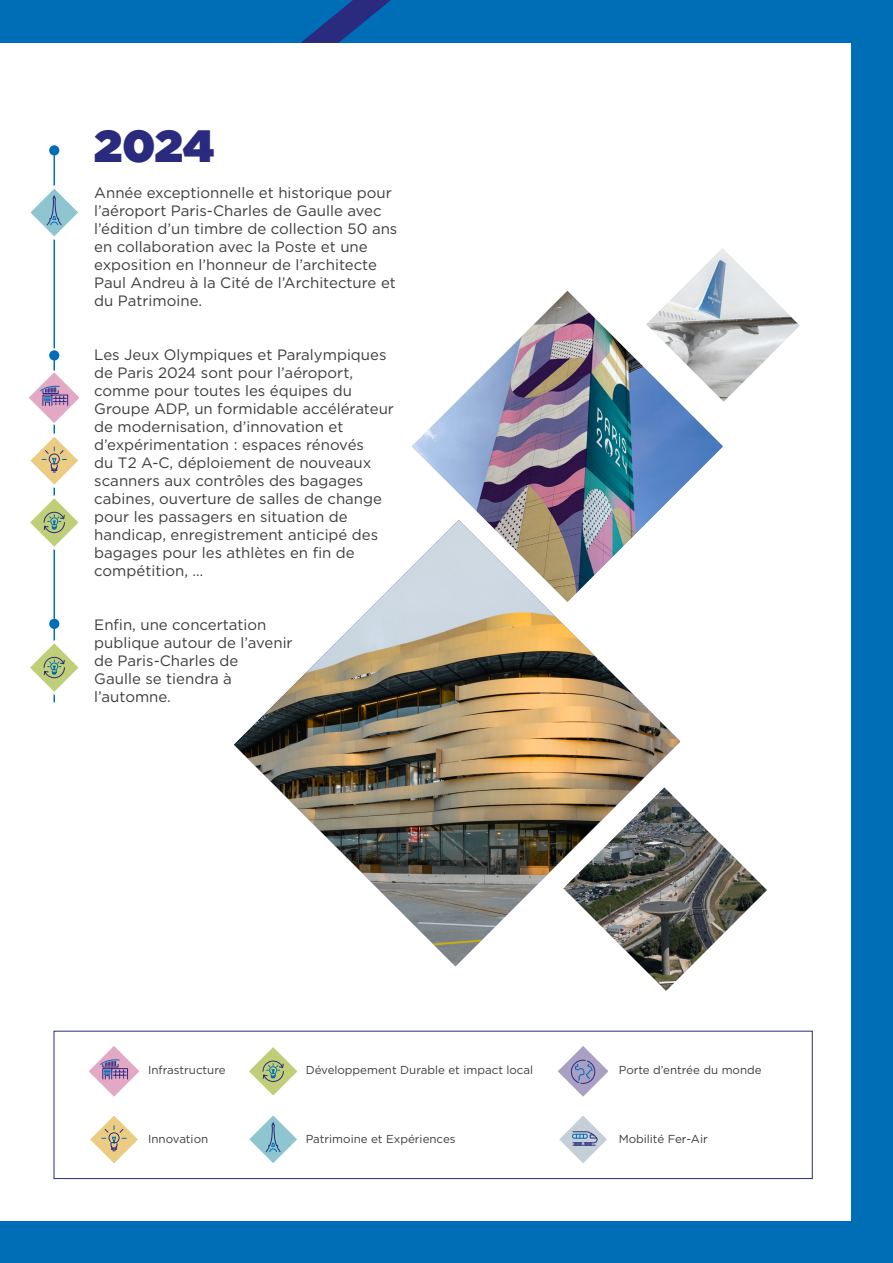
<style>
.page{position:relative;width:893px;height:1263px;background:#006eb7}
.page>*{position:absolute;margin:0;border:0;box-sizing:border-box;transform-origin:0 0}
.t1{font:900 45px "Gotham";color:#2a2a7e}
.t2{font:15px/18px "Gotham";color:#3c3c3b}
.t3{font:11.55px "Gotham";color:#3c3c3b}
</style>
<div class="page">
<div style="left:0;top:43px;width:850px;height:1177px;background:#fff"></div>
<img style="left:234px;top:566px;width:446px;height:400px">
<img style="left:412px;top:291px;width:311px;height:311px">
<hr style="left:54px;top:150px;width:1px;height:198px;background:#006eb7">
<div style="left:49px;top:145px;width:10px;height:10px;background:#006eb7;border-radius:50%"></div>
<hr style="left:54px;top:355px;width:1px;height:264px;background:#006eb7">
<div style="left:49px;top:350px;width:10px;height:10px;background:#006eb7;border-radius:50%"></div>
<img style="left:563px;top:787px;width:204px;height:204px">
<img style="left:646px;top:248px;width:154px;height:154px">
<svg style="left:30px;top:183px;width:48px;height:59px"></svg>
<svg style="left:29px;top:369px;width:50px;height:183px"></svg>
<hr style="left:54px;top:624px;width:1px;height:78px;background:#006eb7">
<div style="left:49px;top:619px;width:10px;height:10px;background:#006eb7;border-radius:50%"></div>
<svg style="left:30px;top:638px;width:48px;height:59px"></svg>
<svg style="left:89px;top:1046px;width:50px;height:51px"></svg>
<svg style="left:249px;top:1116px;width:48px;height:47px"></svg>
<div style="left:54px;top:1031px;width:759px;height:148px;border:1px solid #2a2a7e"></div>
<svg style="left:559px;top:1116px;width:48px;height:47px"></svg>
<svg style="left:90px;top:1116px;width:48px;height:47px"></svg>
<svg style="left:558px;top:1046px;width:50px;height:51px"></svg>
<svg style="left:249px;top:1047px;width:48px;height:49px"></svg>
<h1 class="t1" style="left:94px;top:113px;width:121px">2024</h1>
<p class="t2" style="left:94px;top:183px;width:305px">Année exceptionnelle et historique pour l’aéroport Paris-Charles de Gaulle avec l’édition d’un timbre de collection 50 ans en collaboration avec la Poste et une exposition en l’honneur de l’architecte Paul Andreu à la Cité de l’Architecture et du Patrimoine.</p>
<p class="t2" style="left:94px;top:345px;width:301px">Les Jeux Olympiques et Paralympiques de Paris 2024 sont pour l’aéroport, comme pour toutes les équipes du Groupe ADP, un formidable accélérateur de modernisation, d’innovation et d’expérimentation : espaces rénovés<br>du T2 A-C, déploiement de nouveaux scanners aux contrôles des bagages cabines, ouverture de salles de change pour les passagers en situation de handicap, enregistrement anticipé des bagages pour les athlètes en fin de compétition, …</p>
<p class="t2" style="left:94px;top:615px;width:200px">Enfin, une concertation publique autour de l’avenir de Paris-Charles de<br>Gaulle se tiendra à l’automne.</p>
<p class="t3" style="left:148px;top:1062px;width:79px">Infrastructure</p>
<p class="t3" style="left:148px;top:1132px;width:62px">Innovation</p>
<p class="t3" style="left:306px;top:1062px;width:229px">Développement Durable et impact local</p>
<p class="t3" style="left:306px;top:1132px;width:151px">Patrimoine et Expériences</p>
<p class="t3" style="left:619px;top:1063px;width:145px">Porte d’entrée du monde</p>
<p class="t3" style="left:619px;top:1132px;width:91px">Mobilité Fer-Air</p>
</div>
